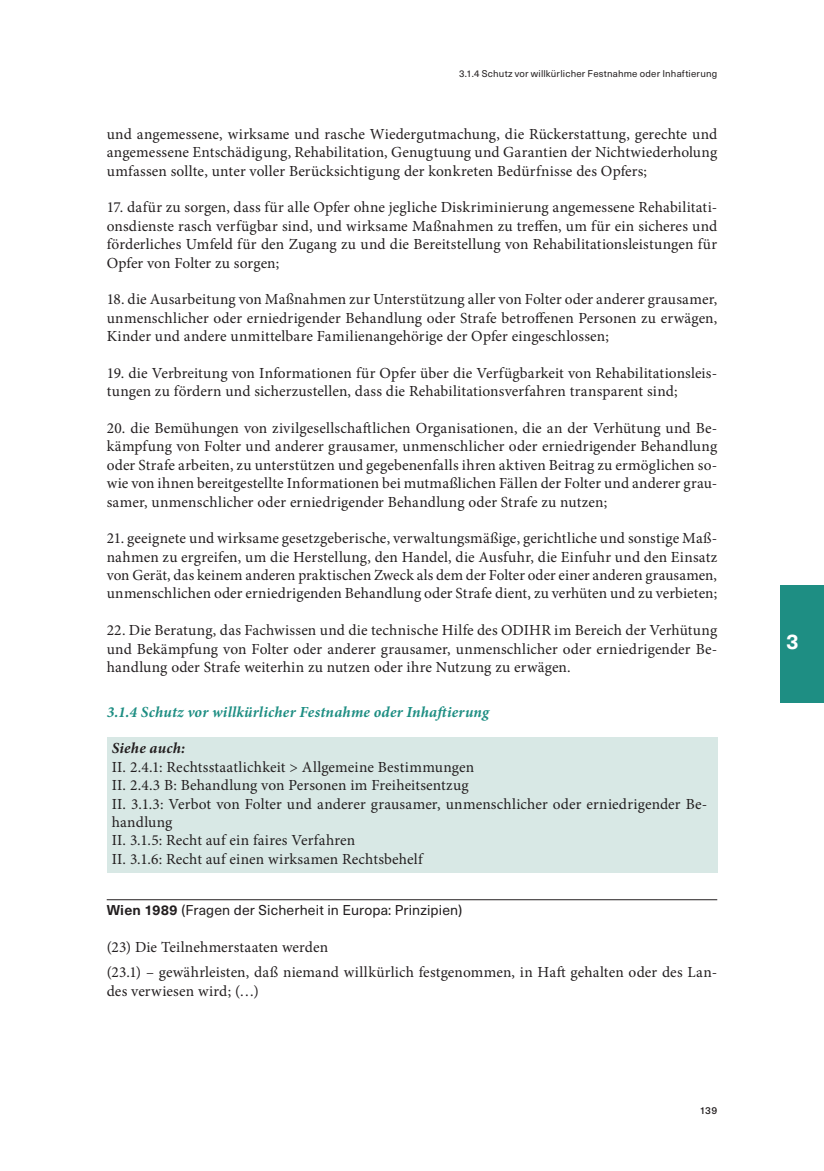
<style>
.page{position:relative;width:824px;height:1171px;background:#fff}
.page>*{position:absolute;margin:0;border:0;box-sizing:border-box;transform-origin:0 0}
.t1{font:700 21px "Neue Haas Unica W1 G";color:#fff}
.t2{font:15.4px/18.4px "Minion Pro";letter-spacing:.005em;color:#231f20;text-align:justify}
.t3{font:italic 700 15.4px "Minion Pro";letter-spacing:.015em;color:#1e8e83}
.t4{font:italic 700 15.4px "Minion Pro";letter-spacing:.015em;color:#231f20}
.t5{font:14px "Neue Haas Unica W1 G";letter-spacing:.01em;color:#231f20}
.t6{font:12.25px "Neue Haas Unica W1 G";color:#231f20}
.t7{font:9.62px "Neue Haas Unica W1 G";letter-spacing:.02em;color:#231f20}
.s1{font-weight:700}
</style>
<div class="page">
<div style="left:780px;top:585px;width:43px;height:117px;background:#1e8e83"></div>
<div style="left:107px;top:737px;width:610px;height:25px;background:#d8e8e5"></div>
<div style="left:107px;top:755px;width:610px;height:26px;background:#d8e8e5"></div>
<div style="left:107px;top:774px;width:610px;height:25px;background:#d8e8e5"></div>
<div style="left:107px;top:792px;width:610px;height:44px;background:#d8e8e5"></div>
<div style="left:107px;top:829px;width:610px;height:25px;background:#d8e8e5"></div>
<div style="left:107px;top:847px;width:610px;height:26px;background:#d8e8e5"></div>
<hr style="left:107px;top:899px;width:610px;height:1px;background:#231f20">
<p class="t7" style="left:459px;top:67px;width:259px">3.1.4 Schutz vor willkürlicher Festnahme oder Inhaftierung</p>
<p class="t2" style="left:107px;top:125px;width:612px">und angemessene, wirksame und rasche Wiedergutmachung, die Rückerstattung, gerechte und angemessene Entschädigung, Rehabilitation, Genugtuung und Garantien der Nichtwiederholung umfassen sollte, unter voller Berücksichtigung der konkreten Bedürfnisse des Opfers;</p>
<p class="t2" style="left:107px;top:198px;width:612px">17. dafür zu sorgen, dass für alle Opfer ohne jegliche Diskriminierung angemessene Rehabilitati&shy;onsdienste rasch verfügbar sind, und wirksame Maßnahmen zu treffen, um für ein sicheres und förderliches Umfeld für den Zugang zu und die Bereitstellung von Rehabilitationsleistungen für Opfer von Folter zu sorgen;</p>
<p class="t2" style="left:107px;top:290px;width:612px">18. die Ausarbeitung von Maßnahmen zur Unterstützung aller von Folter oder anderer grausamer, unmenschlicher oder erniedrigender Behandlung oder Strafe betroffenen Personen zu erwägen, Kinder und andere unmittelbare Familienangehörige der Opfer eingeschlossen;</p>
<p class="t2" style="left:107px;top:364px;width:612px">19. die Verbreitung von Informationen für Opfer über die Verfügbarkeit von Rehabilitationsleis&shy;tungen zu fördern und sicherzustellen, dass die Rehabilitationsverfahren transparent sind;</p>
<p class="t2" style="left:107px;top:419px;width:612px">20. die Bemühungen von zivilgesellschaftlichen Organisationen, die an der Verhütung und Be&shy;kämpfung von Folter und anderer grausamer, unmenschlicher oder erniedrigender Behandlung oder Strafe arbeiten, zu unterstützen und gegebenenfalls ihren aktiven Beitrag zu ermöglichen so&shy;wie von ihnen bereitgestellte Informationen bei mutmaßlichen Fällen der Folter und anderer grau&shy;samer, unmenschlicher oder erniedrigender Behandlung oder Strafe zu nutzen;</p>
<p class="t2" style="left:107px;top:529px;width:612px">21. geeignete und wirksame gesetzgeberische, verwaltungsmäßige, gerichtliche und sonstige Maß&shy;nahmen zu ergreifen, um die Herstellung, den Handel, die Ausfuhr, die Einfuhr und den Einsatz von Gerät, das keinem anderen praktischen Zweck als dem der Folter oder einer anderen grausamen, unmenschlichen oder erniedrigenden Behandlung oder Strafe dient, zu verhüten und zu verbieten;</p>
<p class="t2" style="left:107px;top:621px;width:612px">22. Die Beratung, das Fachwissen und die technische Hilfe des ODIHR im Bereich der Verhütung und Bekämpfung von Folter oder anderer grausamer, unmenschlicher oder erniedrigender Be&shy;handlung oder Strafe weiterhin zu nutzen oder ihre Nutzung zu erwägen.</p>
<p class="t3" style="left:107px;top:701px;width:384px">3.1.4 Schutz vor willkürlicher Festnahme oder Inhaftierung</p>
<p class="t4" style="left:112px;top:737px;width:75px">Siehe auch:</p>
<p class="t2" style="left:112px;top:758px;width:597px;text-align:left">II. 2.4.1: Rechtsstaatlichkeit &gt; Allgemeine Bestimmungen<br>II. 2.4.3 B: Behandlung von Personen im Freiheitsentzug<br>II. 3.1.3: Verbot von Folter und anderer grausamer, unmenschlicher oder erniedrigender Be&shy;handlung<br>II. 3.1.5: Recht auf ein faires Verfahren<br>II. 3.1.6: Recht auf einen wirksamen Rechtsbehelf</p>
<p class="t5" style="left:107px;top:899px;width:357px"><span class="s1">Wien 1989</span> (Fragen der Sicherheit in Europa: Prinzipien)</p>
<p class="t2" style="left:107px;top:934px;width:612px;line-height:25.7px">(23) Die Teilnehmerstaaten werden<br>(23.1) – gewährleisten, daß niemand willkürlich festgenommen, in Haft gehalten oder des Lan-</p>
<p class="t2" style="left:107px;top:982px;width:153px">des verwiesen wird; (…)</p>
<p class="t6" style="left:699px;top:1100px;width:19px">139</p>
<h1 class="t1" style="left:786px;top:626px;width:14px">3</h1>
</div>
